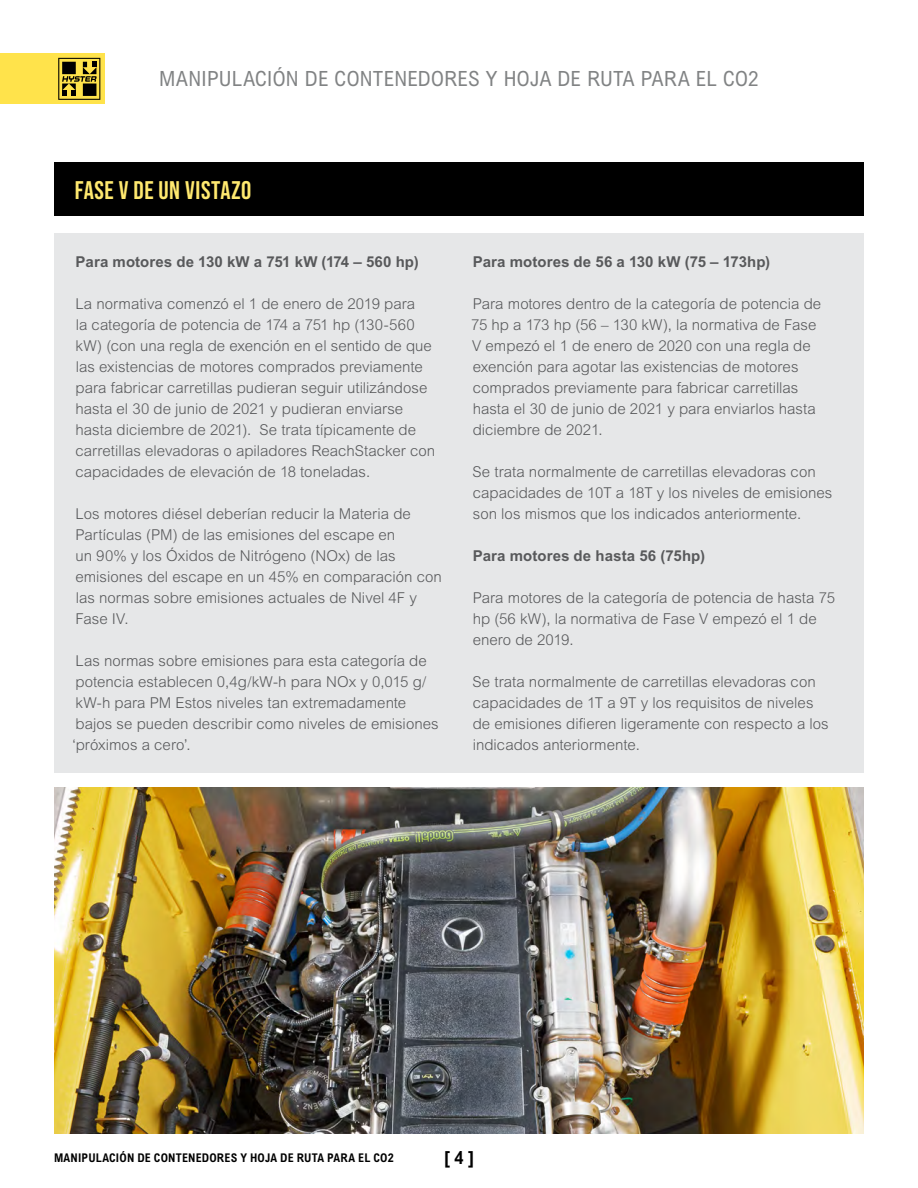
<style>
.page{position:relative;width:918px;height:1188px;background:#fff}
.page>*{position:absolute;margin:0;border:0;box-sizing:border-box;transform-origin:0 0}
.t1{font:700 25.5px "Bebas Neue Pro";letter-spacing:.02em;color:#ffe96f}
.t2{font:condensed 21px "Arial MT Std";letter-spacing:.015em;color:#818384}
.t3{font:700 condensed 18px "Arial MT Std";color:#000}
.t4{font:300 15px/21px "Arial MT Std";color:#58595b}
.t5{font:700 15px "Arial MT Std";letter-spacing:.005em;color:#58595b}
.t6{font:700 condensed 12px "Arial MT Std";letter-spacing:.015em;color:#000}
</style>
<div class="page">
<div style="left:54px;top:233px;width:810px;height:539px;background:#e6e7e8"></div>
<div style="left:54px;top:162px;width:810px;height:54px;background:#000"></div>
<img style="left:54px;top:787px;width:810px;height:347px">
<div style="left:0;top:53px;width:104px;height:51px;background:#ffe34b"></div>
<svg style="left:58px;top:58px;width:42px;height:42px"></svg>
<div style="left:62px;top:62px;width:14px;height:12px;background:#000"></div>
<h2 class="t2" style="left:159px;top:66px;width:601px">MANIPULACIÓN DE CONTENEDORES Y HOJA DE RUTA PARA EL CO2</h2>
<h1 class="t1" style="left:75px;top:176px;width:178px">FASE V DE UN VISTAZO</h1>
<p class="t5" style="left:76px;top:253px;width:345px">Para motores de 130 kW a 751 kW (174 – 560 hp)</p>
<p class="t4" style="left:75px;top:293px;width:361px">La normativa comenzó el 1 de enero de 2019 para<br>la categoría de potencia de 174 a 751 hp (130-560 kW) (con una regla de exención en el sentido de que las existencias de motores comprados previamente para fabricar carretillas pudieran seguir utilizándose hasta el 30 de junio de 2021 y pudieran enviarse hasta diciembre de 2021). Se trata típicamente de carretillas elevadoras o apiladores ReachStacker con capacidades de elevación de 18 toneladas.</p>
<p class="t4" style="left:75px;top:503px;width:368px">Los motores diésel deberían reducir la Materia de Partículas (PM) de las emisiones del escape en<br>un 90% y los Óxidos de Nitrógeno (NOx) de las emisiones del escape en un 45% en comparación con las normas sobre emisiones actuales de Nivel 4F y Fase IV.</p>
<p class="t4" style="left:73px;top:650px;width:368px">Las normas sobre emisiones para esta categoría de potencia establecen 0,4g/kW-h para NOx y 0,015 g/ kW-h para PM Estos niveles tan extremadamente bajos se pueden describir como niveles de emisiones ‘próximos a cero’.</p>
<p class="t5" style="left:473px;top:253px;width:299px">Para motores de 56 a 130 kW (75 – 173hp)</p>
<p class="t4" style="left:471px;top:293px;width:352px">Para motores dentro de la categoría de potencia de 75 hp a 173 hp (56 – 130 kW), la normativa de Fase V empezó el 1 de enero de 2020 con una regla de exención para agotar las existencias de motores comprados previamente para fabricar carretillas hasta el 30 de junio de 2021 y para enviarlos hasta diciembre de 2021.</p>
<p class="t4" style="left:473px;top:461px;width:361px">Se trata normalmente de carretillas elevadoras con capacidades de 10T a 18T y los niveles de emisiones son los mismos que los indicados anteriormente.</p>
<p class="t5" style="left:473px;top:547px;width:234px">Para motores de hasta 56 (75hp)</p>
<p class="t4" style="left:473px;top:587px;width:364px">Para motores de la categoría de potencia de hasta 75 hp (56 kW), la normativa de Fase V empezó el 1 de enero de 2019.</p>
<p class="t4" style="left:473px;top:671px;width:358px">Se trata normalmente de carretillas elevadoras con capacidades de 1T a 9T y los requisitos de niveles de emisiones difieren ligeramente con respecto a los indicados anteriormente.</p>
<p class="t6" style="left:54px;top:1151px;width:341px">MANIPULACIÓN DE CONTENEDORES Y HOJA DE RUTA PARA EL CO2</p>
<p class="t3" style="left:444px;top:1147px;width:31px">[ 4 ]</p>
</div>
